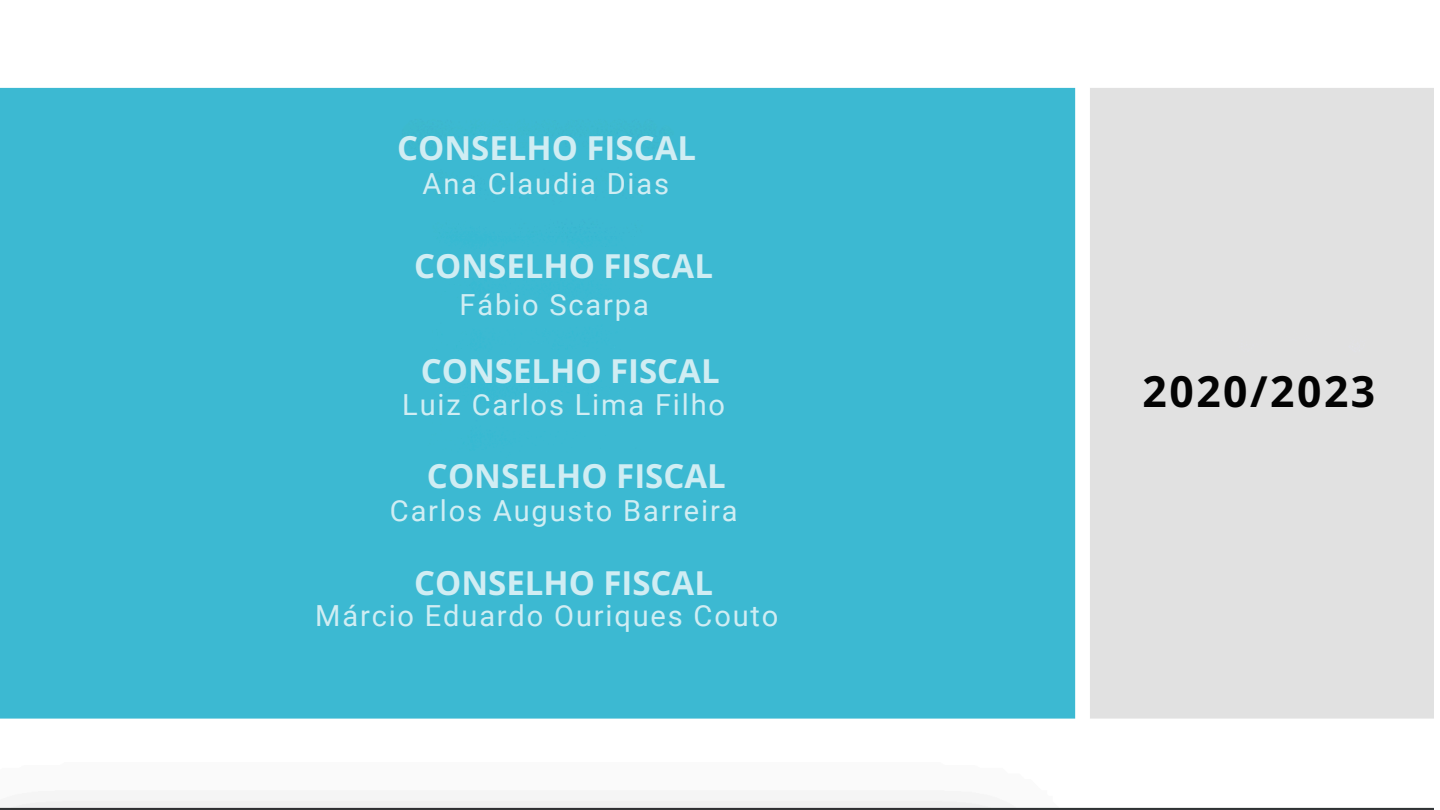
<style>
.page{position:relative;width:1440px;height:810px;background:#fff}
.page>*{position:absolute;margin:0;border:0;box-sizing:border-box;transform-origin:0 0}
.t1{font:700 42.7px "Open Sans";letter-spacing:.06em;color:#030303}
.t2{font:700 33px "Open Sans";color:#d0edf3}
.t3{font:29px "Roboto";letter-spacing:.065em;color:#d0edf3}
</style>
<div class="page">
<img style="left:0;top:87px;width:1433px;height:723px">
<h2 class="t2" style="left:397px;top:125px;width:300px">CONSELHO FISCAL</h2>
<p class="t3" style="left:423px;top:167px;width:248px">Ana Claudia Dias</p>
<h2 class="t2" style="left:414px;top:242px;width:300px">CONSELHO FISCAL</h2>
<h2 class="t3" style="left:460px;top:288px;width:191px">Fábio Scarpa</h2>
<p class="t2" style="left:421px;top:348px;width:300px">CONSELHO FISCAL</p>
<p class="t3" style="left:402px;top:388px;width:324px">Luiz Carlos Lima Filho</p>
<h2 class="t2" style="left:427px;top:453px;width:300px">CONSELHO FISCAL</h2>
<p class="t3" style="left:390px;top:494px;width:349px">Carlos Augusto Barreira</p>
<p class="t2" style="left:414px;top:560px;width:300px">CONSELHO FISCAL</p>
<h2 class="t3" style="left:315px;top:599px;width:465px">Márcio Eduardo Ouriques Couto</h2>
<h1 class="t1" style="left:1143px;top:361px;width:234px">2020/2023</h1>
</div>
